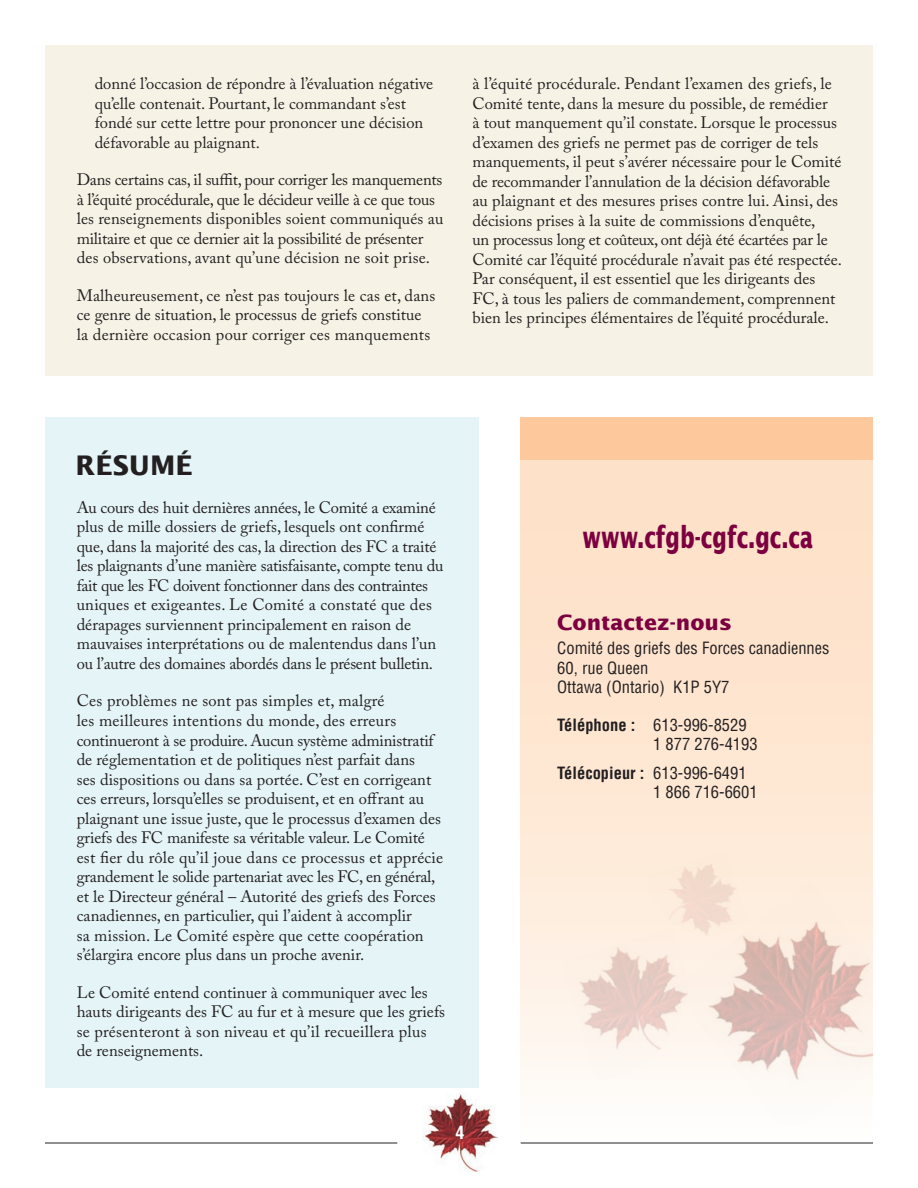
<style>
.page{position:relative;width:918px;height:1188px;background:#fff}
.page>*{position:absolute;margin:0;border:0;box-sizing:border-box;transform-origin:0 0}
.t1{font:700 30px "Lucida Sans Std";color:#7c0040;scale:.7 1}
.t2{font:700 27px "Lucida Sans Std";color:#231f20}
.t3{font:700 21px "Lucida Sans Std";color:#7c0040}
.t4{font:700 condensed 18px "Helvetica LT Std";color:#fff}
.t5{font:16.5px/19.5px "Adobe Caslon Pro";color:#231f20}
.t6{font:condensed 16.5px/19.5px "Helvetica LT Std";color:#231f20}
.s1{font-weight:700}
</style>
<div class="page">
<div style="left:521px;top:417px;width:352px;height:727px;background:linear-gradient(to bottom,#fedbbd,#fefaf5)"></div>
<img style="left:423px;top:1094px;width:74px;height:78px">
<hr style="left:45px;top:1143px;width:352px;height:1px;background:#231f20">
<hr style="left:521px;top:1143px;width:352px;height:1px;background:#231f20">
<div style="left:45px;top:417px;width:433px;height:671px;background:#e4f4f7"></div>
<div style="left:45px;top:45px;width:828px;height:330px;background:#f6f3e6"></div>
<img style="left:673px;top:882px;width:200px;height:243px">
<img style="left:561px;top:928px;width:140px;height:155px">
<img style="left:645px;top:850px;width:105px;height:95px">
<div style="left:521px;top:417px;width:352px;height:43px;background:#fcc89c"></div>
<p class="t5" style="left:95px;top:74px;width:340px">donné l’occasion de répondre à l’évaluation négative qu’elle contenait. Pourtant, le commandant s’est fondé sur cette lettre pour prononcer une décision défavorable au plaignant.</p>
<p class="t5" style="left:77px;top:170px;width:368px">Dans certains cas, il suffit, pour corriger les manquements à l’équité procédurale, que le décideur veille à ce que tous les renseignements disponibles soient communiqués au militaire et que ce dernier ait la possibilité de présenter des observations, avant qu’une décision ne soit prise.</p>
<p class="t5" style="left:77px;top:285px;width:360px">Malheureusement, ce n’est pas toujours le cas et, dans ce genre de situation, le processus de griefs constitue la dernière occasion pour corriger ces manquements</p>
<p class="t5" style="left:472px;top:74px;width:371px">à l’équité procédurale. Pendant l’examen des griefs, le Comité tente, dans la mesure du possible, de remédier<br>à tout manquement qu’il constate. Lorsque le processus d’examen des griefs ne permet pas de corriger de tels manquements, il peut s’avérer nécessaire pour le Comité de recommander l’annulation de la décision défavorable au plaignant et des mesures prises contre lui. Ainsi, des décisions prises à la suite de commissions d’enquête,<br>un processus long et coûteux, ont déjà été écartées par le Comité car l’équité procédurale n’avait pas été respectée.<br>Par conséquent, il est essentiel que les dirigeants des FC, à tous les paliers de commandement, comprennent bien les principes élémentaires de l’équité procédurale.</p>
<h2 class="t2" style="left:76px;top:450px;width:119px">Résumé</h2>
<p class="t5" style="left:77px;top:498px;width:368px">Au cours des huit dernières années, le Comité a examiné plus de mille dossiers de griefs, lesquels ont confirmé que, dans la majorité des cas, la direction des FC a traité les plaignants d’une manière satisfaisante, compte tenu du fait que les FC doivent fonctionner dans des contraintes uniques et exigeantes. Le Comité a constaté que des dérapages surviennent principalement en raison de mauvaises interprétations ou de malentendus dans l’un ou l’autre des domaines abordés dans le présent bulletin.</p>
<p class="t5" style="left:77px;top:691px;width:368px">Ces problèmes ne sont pas simples et, malgré<br>les meilleures intentions du monde, des erreurs continueront à se produire. Aucun système administratif de réglementation et de politiques n’est parfait dans<br>ses dispositions ou dans sa portée. C’est en corrigeant ces erreurs, lorsqu’elles se produisent, et en offrant au plaignant une issue juste, que le processus d’examen des griefs des FC manifeste sa véritable valeur. Le Comité est fier du rôle qu’il joue dans ce processus et apprécie grandement le solide partenariat avec les FC, en général, et le Directeur général – Autorité des griefs des Forces canadiennes, en particulier, qui l’aident à accomplir<br>sa mission. Le Comité espère que cette coopération s’élargira encore plus dans un proche avenir.</p>
<p class="t5" style="left:77px;top:982px;width:370px">Le Comité entend continuer à communiquer avec les hauts dirigeants des FC au fur et à mesure que les griefs se présenteront à son niveau et qu’il recueillera plus de renseignements.</p>
<p class="t4" style="left:455px;top:1121px;width:10px">4</p>
<h1 class="t1" style="left:583px;top:520px;width:331px">www.cfgb-cgfc.gc.ca</h1>
<p class="t3" style="left:557px;top:611px;width:176px">Contactez-nous</p>
<p class="t6" style="left:557px;top:639px;width:274px">Comité des griefs des Forces canadiennes<br>60, rue Queen<br>Ottawa (Ontario) K1P 5Y7</p>
<p class="t6" style="left:653px;top:715px;width:106px;text-indent:-96px"><span class="s1">Téléphone :</span> 613-996-8529<br>1 877 276-4193</p>
<p class="t6" style="left:653px;top:763px;width:106px;text-indent:-96px"><span class="s1">Télécopieur :</span> 613-996-6491<br>1 866 716-6601</p>
</div>
